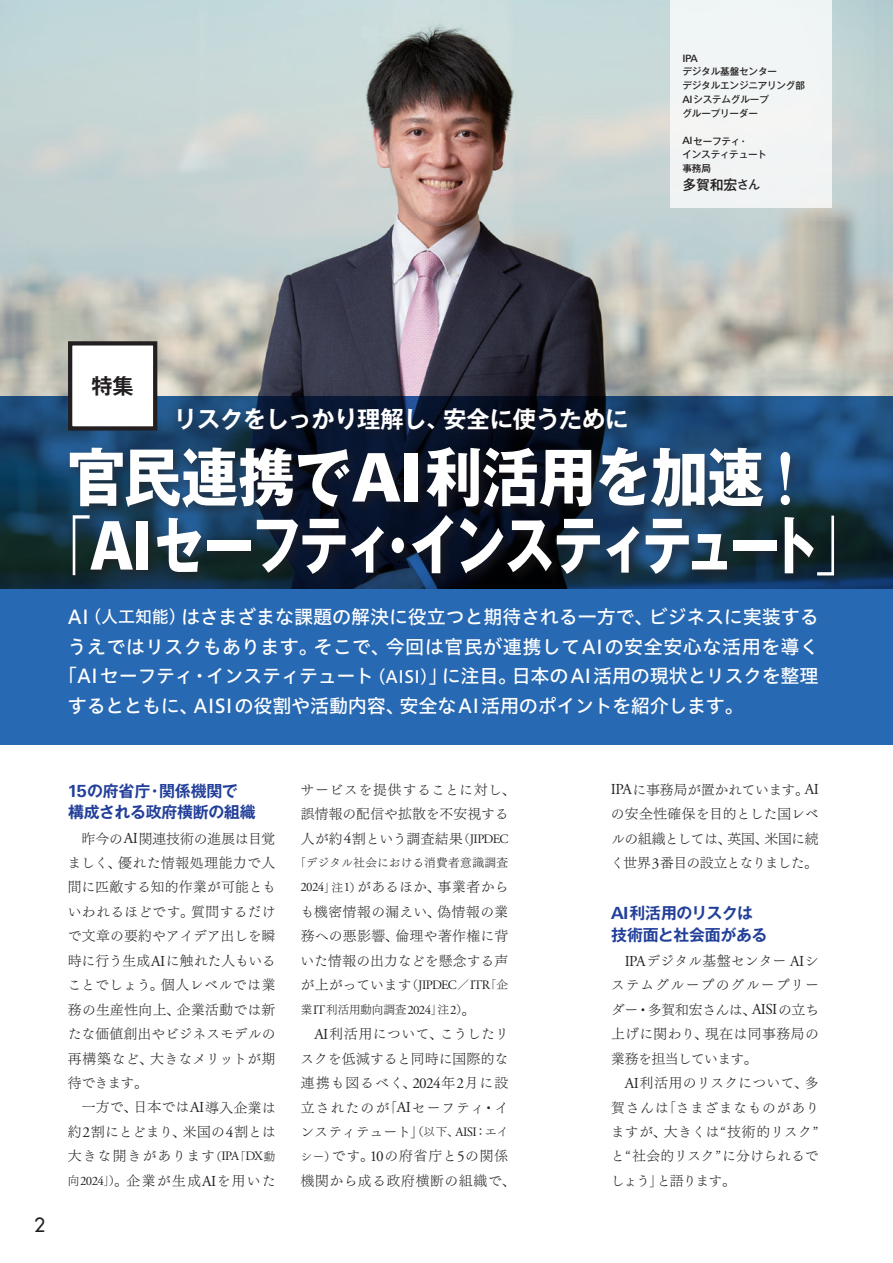
<style>
.page{position:relative;width:893px;height:1263px;background:#fff}
.page>*{position:absolute;margin:0;border:0;box-sizing:border-box;transform-origin:0 0}
.t1{font:700 63.75px/68.1px "Gothic MB101 Pr 6";letter-spacing:-.025em;color:#fff;text-align:center;scale:.9 1}
.t2{font:700 23.4px "Gothic MB101 Pr 6 De";letter-spacing:-.02em;color:#fff}
.t3{font:700 21.3px "Gothic MB101 Pr 6 De";color:#231f20}
.t4{font:19.2px "Hiragino UD Sans Std W5";letter-spacing:-.01em;color:#fff}
.t5{font:19.2px "Hiragino UD Sans Std W5";letter-spacing:.015em;color:#fff}
.t6{font:500 19.2px "Futura LT Pro";color:#231f20}
.t7{font:700 15.9px/21.3px "Gothic MB101 Pr 6 De";letter-spacing:-.02em;color:#223f99}
.t8{font:13.8px/24.5px "Tsuku Min Pr 6 N L";letter-spacing:.015em;color:#231f20;text-align:justify}
.t9{font:13.8px/24.5px "Tsuku Min Pr 6 N L";letter-spacing:.04em;color:#231f20;text-align:center}
.t10{font:500 13.8px "Gothic MB101 Pr 6";color:#231f20}
.t11{font:12.9px "Adobe Garamond Pro";letter-spacing:-.055em;color:#231f20}
.t12{font:11.7px "Tsuku Min Pr 6 N L";letter-spacing:-.02em;color:#231f20}
.t13{font:11.7px "Tsuku Min Pr 6 N L";letter-spacing:.01em;color:#231f20}
.t14{font:500 10.05px "Univers Next Pro";color:#231f20}
.t15{font:500 9.6px/13.8px "Gothic MB101 Pr 6";letter-spacing:-.015em;color:#231f20}
.s1{font-family:"Univers Next Pro";font-size:10.05px}
.s2{font-size:11.7px}
.s3{font-family:"Univers Next Pro";font-weight:900;font-size:66.9px}
.s4{font-family:"Tsuku A Old Min Pr 6 N E";font-weight:400}
.s5{font-weight:300}
.s6{font-size:16.95px}
.s7{font-family:"Univers Next Pro";font-size:16.8px}
.s8{font-family:"Adobe Garamond Pro";font-size:15.15px}
.s9{font-family:"Adobe Garamond Pro";font-size:12.9px}
.s10{font-family:"Tsuku Min Pr 6 N L";font-size:13.8px}
.s11{font-family:"Tsuku Min Pr 6 N L";font-size:11.7px}
.s12{font-size:13.8px}
</style>
<div class="page">
<img style="left:0;top:0;width:893px;height:396px">
<svg style="left:0;top:396px;width:893px;height:349px;background:#2460a2"></svg>
<div style="left:65px;top:443px;width:783px;height:146px;background:#231f20;opacity:.6"></div>
<div style="left:173px;top:403px;width:467px;height:40px;background:#231f20;opacity:.4"></div>
<div style="left:70px;top:343px;width:85px;height:85px;background:#fff"></div>
<div style="left:68px;top:341px;width:89px;height:90px;border:4px solid #231f20"></div>
<div style="left:670px;top:0;width:161px;height:207px;background:#f1f5f4"></div>
<p class="t14" style="left:682px;top:52px;width:17px">IPA</p>
<p class="t15" style="left:682px;top:64px;width:124px">デジタル基盤センター<br>デジタルエンジニアリング部<br><span class="s1">AI</span>システムグループ<br>グループリーダー</p>
<p class="t15" style="left:682px;top:133px;width:86px"><span class="s1">AI</span>セーフティ・<br>インスティテュート事務局</p>
<p class="t10" style="left:682px;top:173px;width:79px">多賀和宏<span class="s2">さん</span></p>
<h3 class="t3" style="left:91px;top:368px;width:44px">特集</h3>
<h2 class="t2" style="left:174px;top:399px;width:456px">リスクをしっかり理解し、安全に使うために</h2>
<h1 class="t1" style="left:42px;top:441px;width:916px">官民連携で<span class="s3">AI</span>利活用を加速<span class="s4">！</span><span class="s5">「</span><span class="s3">AI</span>セーフティ・インスティテュート<span class="s5">」</span></h1>
<h3 class="t4" style="left:68px;top:602px;width:752px">AI<span class="s6">（人工知能）</span>はさまざまな課題の解決に役立つと期待される一方で、ビジネスに実装する</h3>
<h3 class="t5" style="left:68px;top:632px;width:753px">うえではリスクもあります。そこで、今回は官民が連携してAIの安全安心な活用を導く</h3>
<h3 class="t4" style="left:58px;top:661px;width:762px">「AIセーフティ・インスティテュート<span class="s6">（AISI）</span>」に注目。日本のAI活用の現状とリスクを整理</h3>
<h3 class="t4" style="left:68px;top:691px;width:677px">するとともに、AISIの役割や活動内容、安全なAI活用のポイントを紹介します。</h3>
<h3 class="t6" style="left:34px;top:1210px;width:13px">2</h3>
<p class="t7" style="left:67px;top:780px;width:190px"><span class="s7">15</span>の府省庁・関係機関で構成される政府横断の組織</p>
<p class="t8" style="left:67px;top:824px;width:210px;text-indent:14px">昨今の<span class="s8">AI</span>関連技術の進展は目覚ましく、優れた情報処理能力で人間に匹敵する知的作業が可能ともいわれるほどです。質問するだけで文章の要約やアイデア出しを瞬時に行う生成<span class="s8">AI</span>に触れた人もいることでしょう。個人レベルでは業務の生産性向上、企業活動では新たな価値創出やビジネスモデルの再構築など、大きなメリットが期待できます。</p>
<p class="t8" style="left:68px;top:1093px;width:209px;text-indent:14px">一方で、日本では<span class="s8">AI</span>導入企業は約<span class="s8">2</span>割にとどまり、米国の<span class="s8">4</span>割とは大きな開きがあります<span class="s2">（</span><span class="s9">IPA</span><span class="s2">「</span><span class="s9">DX</span><span class="s2">動向</span><span class="s9">2024</span><span class="s2">」）</span>。企業が生成<span class="s8">AI</span>を用いた</p>
<p class="t8" style="left:301px;top:775px;width:216px;text-align:left">サービスを提供することに対し、誤情報の配信や拡散を不安視する人が約<span class="s8">4</span>割という調査結果<span class="s2">（</span><span class="s9">JIPDEC</span></p>
<p class="t13" style="left:295px;top:852px;width:215px">「デジタル社会における消費者意識調査</p>
<p class="t8" style="left:300px;top:873px;width:210px"><span class="s9">2024</span><span class="s2">」注</span><span class="s9">1</span><span class="s2">）</span>があるほか、事業者からも機密情報の漏えい、偽情報の業務への悪影響、倫理や著作権に背いた情報の出力などを懸念する声</p>
<p class="t11" style="left:301px;top:977px;width:209px"><span class="s10">が上がっています</span><span class="s11">（</span>JIPDEC<span class="s11">／</span>ITR<span class="s11">「企</span></p>
<p class="t12" style="left:301px;top:999px;width:176px">業<span class="s9">IT</span>利活用動向調査<span class="s9">2024</span>」注<span class="s9">2</span>）<span class="s12">。</span></p>
<p class="t9" style="left:300px;top:1020px;width:217px"><span class="s8">AI</span>利活用について、こうしたリ<br>スクを低減すると同時に国際的な連携も図るべく、<span class="s8">2024</span>年<span class="s8">2</span>月に設立されたのが「<span class="s8">AI</span>セーフティ・インスティテュート」<span class="s2">（以下、</span><span class="s9">AISI</span><span class="s2">：エイシー）</span>です。<span class="s8">10</span>の府省庁と<span class="s8">5</span>の関係機関から成る政府横断の組織で、</p>
<p class="t8" style="left:610px;top:776px;width:210px"><span class="s8">IPA</span>に事務局が置かれています。<span class="s8">AI</span>の安全性確保を目的とした国レベルの組織としては、英国、米国に続く世界<span class="s8">3</span>番目の設立となりました。</p>
<p class="t7" style="left:611px;top:902px;width:158px"><span class="s7">AI</span>利活用のリスクは技術面と社会面がある</p>
<p class="t8" style="left:611px;top:947px;width:210px;text-indent:14px"><span class="s8">IPA</span>デジタル基盤センター <span class="s8">AI</span>システムグループのグループリーダー・多賀和宏さんは、<span class="s8">AISI</span>の立ち上げに関わり、現在は同事務局の業務を担当しています。</p>
<p class="t8" style="left:611px;top:1069px;width:210px;text-indent:14px"><span class="s8">AI</span>利活用のリスクについて、多賀さんは「さまざまなものがありますが、大きくは“技術的リスク”と“社会的リスク”に分けられるでしょう」と語ります。</p>
</div>
